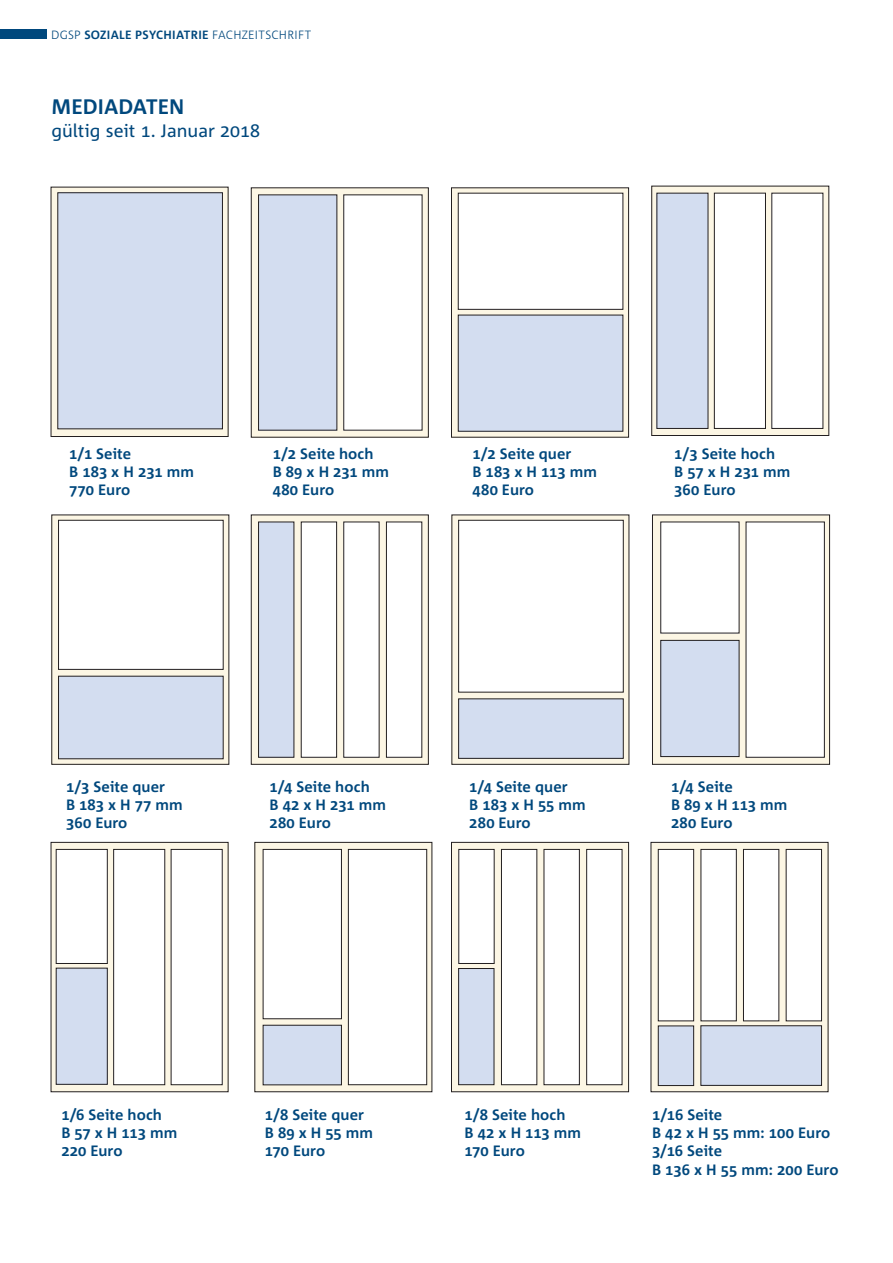
<style>
.page{position:relative;width:893px;height:1263px;background:#fff}
.page>*{position:absolute;margin:0;border:0;box-sizing:border-box;transform-origin:0 0}
.t1{font:700 21px "Corpid C1";color:#00487d}
.t2{font:18px "Corpid C1";color:#00487d}
.t3{font:700 15px/18px "Corpid C1";letter-spacing:.005em;color:#00487d}
.t4{font:300 12px "Corpid C1";letter-spacing:.025em;color:#00487d}
.s1{font-weight:700}
</style>
<div class="page">
<div style="left:0;top:29px;width:47px;height:10px;background:#00487d"></div>
<div style="left:51px;top:187px;width:177px;height:249px;background:#fcf6e4"></div>
<div style="left:58px;top:193px;width:164px;height:236px;background:#d3ddf0"></div>
<div style="left:57px;top:192px;width:166px;height:237px;border:1px solid #231f20"></div>
<div style="left:251px;top:188px;width:177px;height:249px;background:#fcf6e4"></div>
<div style="left:251px;top:187px;width:178px;height:251px;border:1px solid #231f20"></div>
<div style="left:259px;top:195px;width:78px;height:235px;background:#d3ddf0"></div>
<div style="left:258px;top:194px;width:79px;height:236px;border:1px solid #231f20"></div>
<div style="left:344px;top:195px;width:78px;height:235px;background:#fff"></div>
<div style="left:343px;top:194px;width:79px;height:236px;border:1px solid #231f20"></div>
<svg style="left:652px;top:186px;width:177px;height:249px;background:#e3ddce"></svg>
<div style="left:651px;top:186px;width:178px;height:250px;border:1px solid #231f20"></div>
<div style="left:657px;top:193px;width:51px;height:235px;background:#d3ddf0"></div>
<div style="left:714px;top:193px;width:51px;height:235px;background:#fff"></div>
<div style="left:714px;top:193px;width:52px;height:236px;border:1px solid #231f20"></div>
<div style="left:772px;top:193px;width:51px;height:235px;background:#fff"></div>
<svg style="left:453px;top:189px;width:174px;height:247px;background:#ede7d7"></svg>
<div style="left:451px;top:187px;width:178px;height:251px;border:1px solid #231f20"></div>
<div style="left:458px;top:315px;width:165px;height:116px;background:#d3ddf0"></div>
<div style="left:458px;top:315px;width:165px;height:117px;border:1px solid #231f20"></div>
<div style="left:458px;top:193px;width:165px;height:116px;background:#fff"></div>
<div style="left:458px;top:193px;width:165px;height:117px;border:1px solid #231f20"></div>
<div style="left:52px;top:515px;width:177px;height:249px;background:#fcf6e4"></div>
<div style="left:51px;top:514px;width:178px;height:251px;border:1px solid #231f20"></div>
<div style="left:59px;top:676px;width:164px;height:83px;background:#d3ddf0"></div>
<div style="left:58px;top:676px;width:166px;height:83px;border:1px solid #231f20"></div>
<div style="left:59px;top:520px;width:164px;height:149px;background:#fff"></div>
<div style="left:58px;top:520px;width:166px;height:150px;border:1px solid #231f20"></div>
<div style="left:452px;top:515px;width:177px;height:249px;background:#fcf6e4"></div>
<div style="left:459px;top:699px;width:164px;height:59px;background:#d3ddf0"></div>
<div style="left:458px;top:698px;width:166px;height:61px;border:1px solid #231f20"></div>
<div style="left:459px;top:520px;width:164px;height:172px;background:#fff"></div>
<div style="left:458px;top:520px;width:166px;height:172px;border:1px solid #231f20"></div>
<svg style="left:253px;top:516px;width:174px;height:247px;background:#f0ead9"></svg>
<div style="left:251px;top:514px;width:178px;height:251px;border:1px solid #231f20"></div>
<div style="left:259px;top:522px;width:35px;height:235px;background:#d3ddf0"></div>
<div style="left:258px;top:522px;width:36px;height:236px;border:1px solid #231f20"></div>
<div style="left:301px;top:522px;width:36px;height:235px;background:#fff"></div>
<div style="left:301px;top:522px;width:36px;height:236px;border:1px solid #231f20"></div>
<div style="left:344px;top:522px;width:35px;height:235px;background:#fff"></div>
<div style="left:343px;top:522px;width:36px;height:236px;border:1px solid #231f20"></div>
<div style="left:386px;top:522px;width:36px;height:235px;background:#fff"></div>
<div style="left:386px;top:522px;width:36px;height:236px;border:1px solid #231f20"></div>
<div style="left:652px;top:515px;width:178px;height:249px;background:#fcf6e4"></div>
<div style="left:652px;top:514px;width:178px;height:251px;border:1px solid #231f20"></div>
<div style="left:661px;top:522px;width:78px;height:111px;background:#fff"></div>
<div style="left:660px;top:522px;width:79px;height:111px;border:1px solid #231f20"></div>
<div style="left:746px;top:522px;width:78px;height:235px;background:#fff"></div>
<div style="left:746px;top:522px;width:79px;height:236px;border:1px solid #231f20"></div>
<div style="left:661px;top:640px;width:78px;height:116px;background:#d3ddf0"></div>
<div style="left:660px;top:640px;width:79px;height:117px;border:1px solid #231f20"></div>
<svg style="left:53px;top:844px;width:173px;height:246px;background:#f1ebda"></svg>
<div style="left:51px;top:842px;width:177px;height:250px;border:1px solid #231f20"></div>
<div style="left:56px;top:849px;width:51px;height:114px;background:#fff"></div>
<div style="left:56px;top:849px;width:52px;height:115px;border:1px solid #231f20"></div>
<div style="left:114px;top:849px;width:51px;height:236px;background:#fff"></div>
<div style="left:113px;top:849px;width:52px;height:236px;border:1px solid #231f20"></div>
<div style="left:171px;top:849px;width:51px;height:236px;background:#fff"></div>
<div style="left:171px;top:849px;width:52px;height:236px;border:1px solid #231f20"></div>
<svg style="left:256px;top:844px;width:174px;height:246px;background:#f1ebda"></svg>
<div style="left:254px;top:842px;width:178px;height:250px;border:1px solid #231f20"></div>
<div style="left:263px;top:849px;width:78px;height:170px;background:#fff"></div>
<div style="left:263px;top:849px;width:79px;height:170px;border:1px solid #231f20"></div>
<div style="left:348px;top:849px;width:79px;height:236px;background:#fff"></div>
<div style="left:348px;top:849px;width:79px;height:236px;border:1px solid #231f20"></div>
<div style="left:263px;top:1025px;width:78px;height:60px;background:#d3ddf0"></div>
<div style="left:263px;top:1025px;width:79px;height:60px;border:1px solid #231f20"></div>
<svg style="left:451px;top:842px;width:178px;height:250px;background:#ede7d6"></svg>
<div style="left:451px;top:842px;width:178px;height:250px;border:1px solid #231f20"></div>
<div style="left:459px;top:849px;width:35px;height:114px;background:#fff"></div>
<div style="left:501px;top:849px;width:36px;height:236px;background:#fff"></div>
<div style="left:501px;top:849px;width:36px;height:236px;border:1px solid #231f20"></div>
<div style="left:544px;top:849px;width:35px;height:236px;background:#fff"></div>
<div style="left:544px;top:849px;width:36px;height:236px;border:1px solid #231f20"></div>
<div style="left:587px;top:849px;width:35px;height:236px;background:#fff"></div>
<div style="left:586px;top:849px;width:36px;height:236px;border:1px solid #231f20"></div>
<svg style="left:653px;top:844px;width:173px;height:246px;background:#f1ebda"></svg>
<div style="left:651px;top:842px;width:177px;height:250px;border:1px solid #231f20"></div>
<div style="left:658px;top:849px;width:36px;height:172px;background:#fff"></div>
<div style="left:658px;top:849px;width:36px;height:172px;border:1px solid #231f20"></div>
<div style="left:701px;top:849px;width:35px;height:172px;background:#fff"></div>
<div style="left:701px;top:849px;width:36px;height:172px;border:1px solid #231f20"></div>
<div style="left:743px;top:849px;width:36px;height:172px;background:#fff"></div>
<div style="left:743px;top:849px;width:36px;height:172px;border:1px solid #231f20"></div>
<div style="left:786px;top:849px;width:35px;height:172px;background:#fff"></div>
<div style="left:786px;top:849px;width:36px;height:172px;border:1px solid #231f20"></div>
<div style="left:56px;top:968px;width:51px;height:116px;background:#d3ddf0"></div>
<div style="left:56px;top:968px;width:52px;height:117px;border:1px solid #231f20"></div>
<div style="left:459px;top:968px;width:35px;height:117px;background:#d3ddf0"></div>
<div style="left:458px;top:968px;width:36px;height:117px;border:1px solid #231f20"></div>
<div style="left:658px;top:1026px;width:36px;height:59px;background:#d3ddf0"></div>
<div style="left:658px;top:1025px;width:36px;height:61px;border:1px solid #231f20"></div>
<div style="left:701px;top:1026px;width:120px;height:59px;background:#d3ddf0"></div>
<div style="left:700px;top:1025px;width:122px;height:61px;border:1px solid #231f20"></div>
<p class="t4" style="left:51px;top:27px;width:262px">DGSP <span class="s1">Soziale Psychiatrie</span> FACHZEITSCHRIFT</p>
<h1 class="t1" style="left:51px;top:94px;width:34px">MEDIADATEN</h1>
<p class="t2" style="left:51px;top:119px;width:210px">gültig seit 1. Januar 2018</p>
<p class="t3" style="left:69px;top:444px;width:126px">1/1 Seite<br>B 183 x H 231 mm<br>770 Euro</p>
<p class="t3" style="left:273px;top:444px;width:118px">1/2 Seite hoch<br>B 89 x H 231 mm<br>480 Euro</p>
<p class="t3" style="left:472px;top:444px;width:126px">1/2 Seite quer<br>B 183 x H 113 mm<br>480 Euro</p>
<p class="t3" style="left:674px;top:444px;width:118px">1/3 Seite hoch<br>B 57 x H 231 mm<br>360 Euro</p>
<p class="t3" style="left:66px;top:778px;width:118px">1/3 Seite quer<br>B 183 x H 77 mm<br>360 Euro</p>
<p class="t3" style="left:270px;top:778px;width:118px">1/4 Seite hoch<br>B 42 x H 231 mm<br>280 Euro</p>
<p class="t3" style="left:469px;top:778px;width:118px">1/4 Seite quer<br>B 183 x H 55 mm<br>280 Euro</p>
<p class="t3" style="left:671px;top:778px;width:118px">1/4 Seite<br>B 89 x H 113 mm<br>280 Euro</p>
<p class="t3" style="left:61px;top:1106px;width:118px">1/6 Seite hoch<br>B 57 x H 113 mm<br>220 Euro</p>
<p class="t3" style="left:265px;top:1106px;width:110px">1/8 Seite quer<br>B 89 x H 55 mm<br>170 Euro</p>
<p class="t3" style="left:465px;top:1106px;width:118px">1/8 Seite hoch<br>B 42 x H 113 mm<br>170 Euro</p>
<p class="t3" style="left:652px;top:1106px;width:188px">1/16 Seite<br>B 42 x H 55 mm: 100 Euro<br>3/16 Seite<br>B 136 x H 55 mm: 200 Euro</p>
</div>
